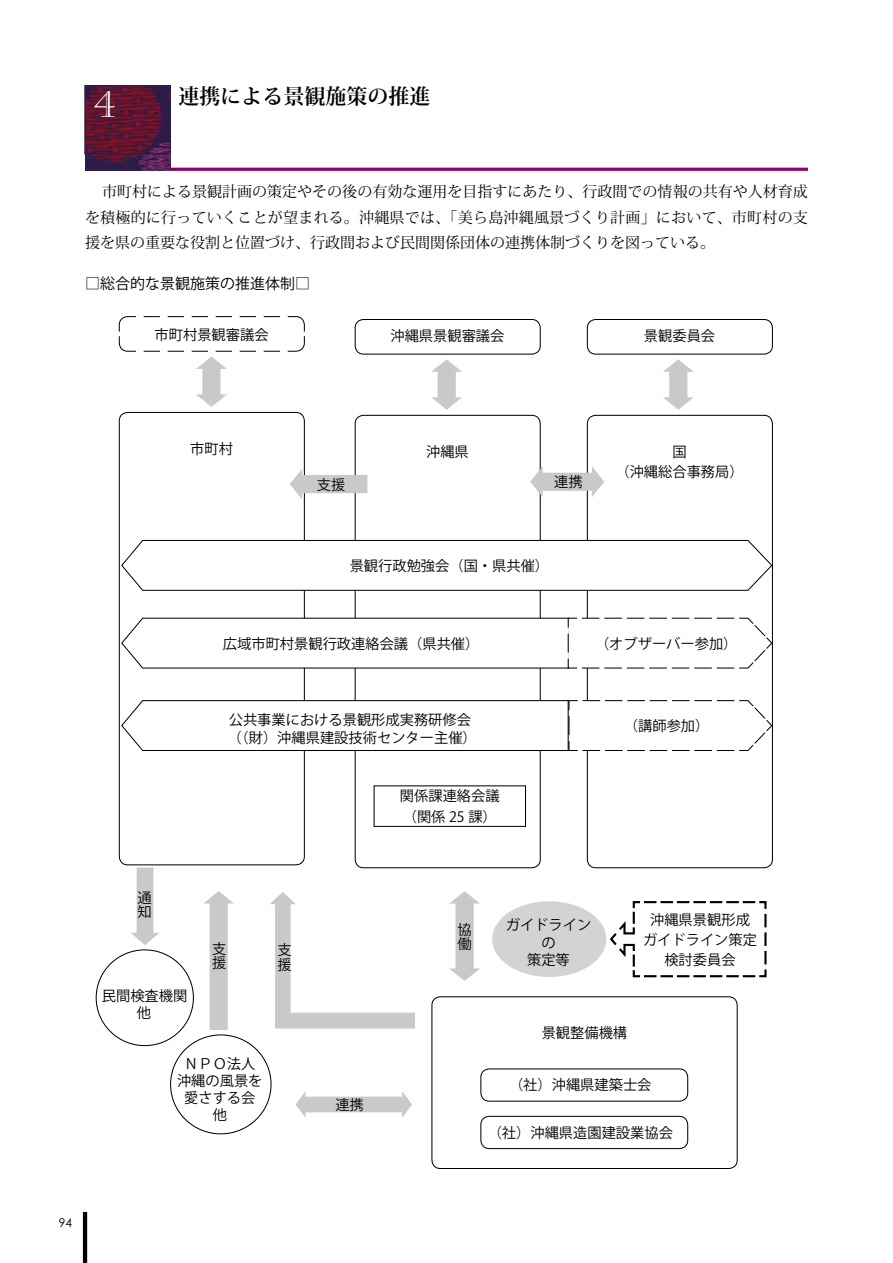
<style>
.page{position:relative;width:893px;height:1263px;background:#fff}
.page>*{position:absolute;margin:0;border:0;box-sizing:border-box;transform-origin:0 0}
.t1{font:36px "Castellar";color:#fff}
.t2{font:700 21px "Koz Min Std";color:#000}
.t3{font:15px/25.5px "Koz Min Pro";color:#000;text-align:justify}
.t4{font:15px "Koz Go Pro";color:#000}
.t5{font:14.25px/17.2px "Koz Go Pro";color:#000}
.t6{font:12px "Century Gothic";color:#000}
</style>
<div class="page">
<hr style="left:83px;top:1214px;width:4px;height:47px;background:#000">
<svg style="left:270px;top:892px;width:145px;height:136px"></svg>
<div style="left:355px;top:319px;width:186px;height:36px;border:1px solid #000;border-radius:9px"></div>
<div style="left:587px;top:319px;width:186px;height:36px;border:1px solid #000;border-radius:9px"></div>
<div style="left:119px;top:412px;width:186px;height:453px;border:1px solid #000;border-radius:9px"></div>
<div style="left:355px;top:415px;width:186px;height:453px;border:1px solid #000;border-radius:9px"></div>
<div style="left:587px;top:415px;width:186px;height:453px;border:1px solid #000;border-radius:9px"></div>
<svg style="left:120px;top:539px;width:653px;height:52px"></svg>
<svg style="left:120px;top:617px;width:653px;height:52px"></svg>
<svg style="left:120px;top:700px;width:653px;height:51px"></svg>
<div style="left:374px;top:785px;width:152px;height:42px;border:1px solid #000"></div>
<div style="left:492px;top:901px;width:114px;height:76px;background:#d3d3d4;border-radius:50%"></div>
<svg style="left:609px;top:901px;width:158px;height:77px"></svg>
<svg style="left:449px;top:891px;width:31px;height:90px"></svg>
<svg style="left:203px;top:891px;width:31px;height:139px"></svg>
<svg style="left:296px;top:1091px;width:116px;height:27px"></svg>
<div style="left:431px;top:996px;width:307px;height:173px;border:1px solid #000;border-radius:9px"></div>
<div style="left:480px;top:1068px;width:208px;height:34px;border:1px solid #000;border-radius:9px"></div>
<div style="left:480px;top:1116px;width:208px;height:33px;border:1px solid #000;border-radius:9px"></div>
<svg style="left:290px;top:469px;width:77px;height:30px"></svg>
<svg style="left:530px;top:466px;width:74px;height:31px"></svg>
<svg style="left:118px;top:316px;width:187px;height:91px"></svg>
<svg style="left:431px;top:359px;width:31px;height:51px"></svg>
<svg style="left:663px;top:359px;width:31px;height:51px"></svg>
<img style="left:85px;top:88px;width:85px;height:83px">
<div style="left:84px;top:85px;width:87px;height:70px;border:2px solid #2e1d49"></div>
<hr style="left:170px;top:168px;width:638px;height:3px;background:#8c006c">
<svg style="left:131px;top:867px;width:28px;height:78px"></svg>
<h1 class="t1" style="left:94px;top:84px;width:22px">4</h1>
<h2 class="t2" style="left:179px;top:82px;width:254px">連携による景観施策の推進</h2>
<p class="t3" style="left:85px;top:179px;width:724px;text-indent:17px">市町村による景観計画の策定やその後の有効な運用を目指すにあたり、行政間での情報の共有や人材育成を積極的に行っていくことが望まれる。沖縄県では、「美ら島沖縄風景づくり計画」において、市町村の支援を県の重要な役割と位置づけ、行政間および民間関係団体の連携体制づくりを図っている。</p>
<p class="t4" style="left:85px;top:273px;width:226px">□総合的な景観施策の推進体制□</p>
<p class="t5" style="left:155px;top:326px;width:116px">市町村景観審議会</p>
<p class="t5" style="left:390px;top:328px;width:115px">沖縄県景観審議会</p>
<p class="t5" style="left:644px;top:328px;width:73px">景観委員会</p>
<p class="t5" style="left:190px;top:440px;width:44px">市町村</p>
<p class="t5" style="left:426px;top:444px;width:44px">沖縄県</p>
<p class="t5" style="left:615px;top:442px;width:130px;line-height:20.1px;text-align:center">国<br>（沖縄総合事務局）</p>
<p class="t5" style="left:317px;top:477px;width:30px">支援</p>
<p class="t5" style="left:554px;top:474px;width:30px">連携</p>
<p class="t5" style="left:350px;top:557px;width:201px">景観行政勉強会（国・県共催）</p>
<p class="t5" style="left:223px;top:635px;width:258px">広域市町村景観行政連絡会議（県共催）</p>
<p class="t5" style="left:227px;top:712px;width:251px">公共事業における景観形成実務研修会（（財）沖縄県建設技術センター主催）</p>
<p class="t5" style="left:400px;top:786px;width:101px;line-height:20.1px">関係課連絡会議（関係 25 課）</p>
<p class="t5" style="left:595px;top:635px;width:144px">（オブザーバー参加）</p>
<p class="t5" style="left:624px;top:717px;width:87px">（講師参加）</p>
<p class="t5" style="left:138px;top:891px;width:15px;line-height:14.2px">通知</p>
<p class="t5" style="left:102px;top:987px;width:87px;text-align:center">民間検査機関他</p>
<p class="t5" style="left:212px;top:942px;width:15px;line-height:14.2px">支援</p>
<p class="t5" style="left:278px;top:943px;width:15px;line-height:14.2px">支援</p>
<p class="t5" style="left:458px;top:923px;width:15px;line-height:14.2px">協働</p>
<p class="t5" style="left:506px;top:917px;width:87px;text-align:center">ガイドラインの<br>策定等</p>
<p class="t5" style="left:643px;top:910px;width:115px;line-height:20.1px;text-align:center">沖縄県景観形成ガイドライン策定検討委員会</p>
<p class="t5" style="left:177px;top:1055px;width:87px;text-align:center">ＮＰＯ法人沖縄の風景を愛さする会他</p>
<p class="t5" style="left:335px;top:1096px;width:30px">連携</p>
<p class="t5" style="left:542px;top:1025px;width:87px">景観整備機構</p>
<p class="t5" style="left:509px;top:1077px;width:144px">（社）沖縄県建築士会</p>
<p class="t5" style="left:488px;top:1124px;width:187px">（社）沖縄県造園建設業協会</p>
<p class="t6" style="left:59px;top:1214px;width:8px">94</p>
</div>
